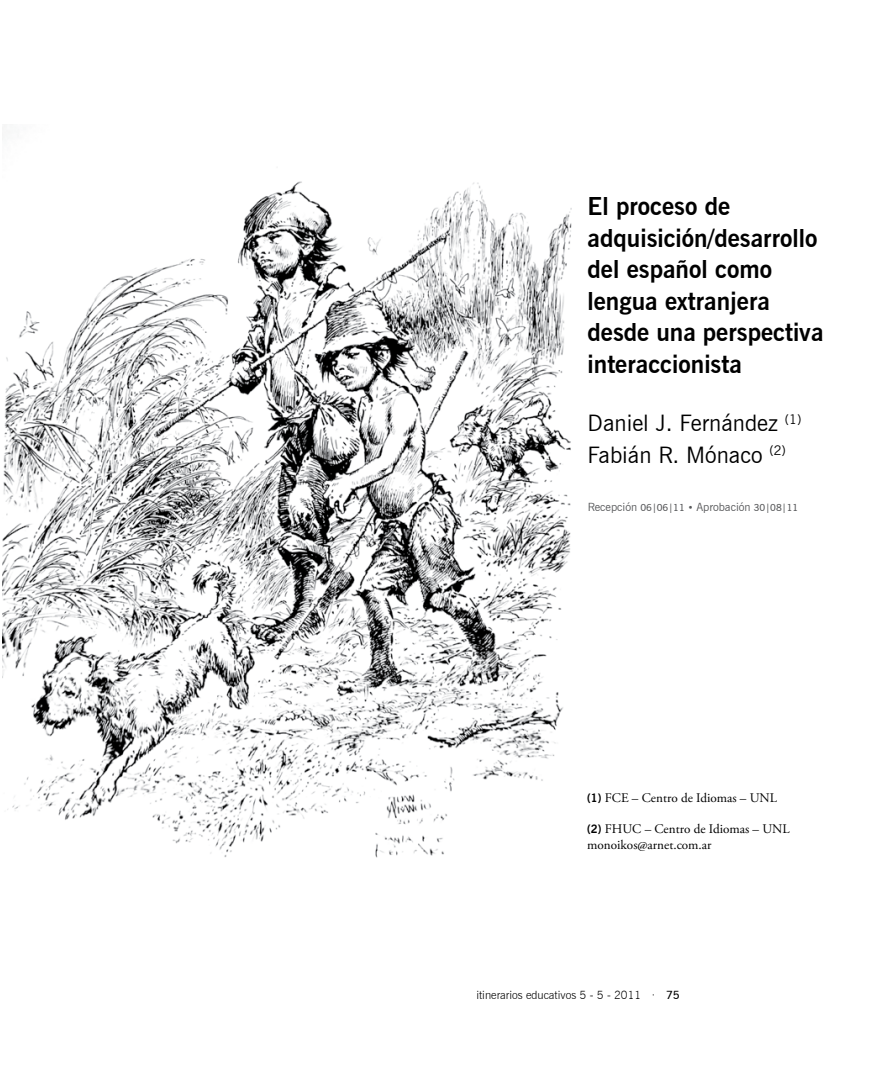
<style>
.page{position:relative;width:893px;height:1067px;background:#fff}
.page>*{position:absolute;margin:0;border:0;box-sizing:border-box;transform-origin:0 0}
.t1{font:700 24.5px/31.5px "News Gothic BT";color:#000}
.t2{font:22.75px/31.5px "News Gothic BT";color:#000}
.t3{font:13.12px/15.8px "Adobe Garamond Pro";color:#000}
.t4{font:11.38px "News Gothic BT";color:#58595b}
.t5{font:300 11.38px "News Gothic BT";color:#000}
.t6{font:600 11.38px "News Gothic BT";color:#000}
.s1{font-weight:600;font-size:9.62px}
.s2{font-family:"Swiss 721 BT";font-weight:300;font-size:9.62px}
.s3{font-family:"News Gothic BT";font-weight:700;font-size:11.38px}
.s4{font-weight:300}
</style>
<div class="page">
<img style="left:3px;top:181px;width:569px;height:677px">
<p class="t1" style="left:588px;top:190px;width:237px">El proceso de adquisición/desarrollo del español como lengua extranjera desde una perspectiva interaccionista</p>
<p class="t2" style="left:588px;top:407px;width:215px">Daniel J. Fernández <sup>(1)<br></sup>Fabián R. Mónaco <sup>(2)</sup></p>
<p class="t4" style="left:588px;top:499px;width:212px">Recepción <span class="s1">06|06|11</span> <span class="s2">•</span> Aprobación <span class="s1">30|08|11</span></p>
<p class="t3" style="left:587px;top:790px;width:191px"><span class="s3">(1)</span> FCE – Centro de Idiomas – UNL</p>
<p class="t3" style="left:587px;top:821px;width:204px"><span class="s3">(2)</span> FHUC – Centro de Idiomas – UNL monoikos@arnet.com.ar</p>
<p class="t5" style="left:476px;top:988px;width:166px">itinerarios educativos 5 - 5 - 2011</p>
<p class="t6" style="left:652px;top:988px;width:29px"><span class="s4">·</span> 75</p>
</div>
